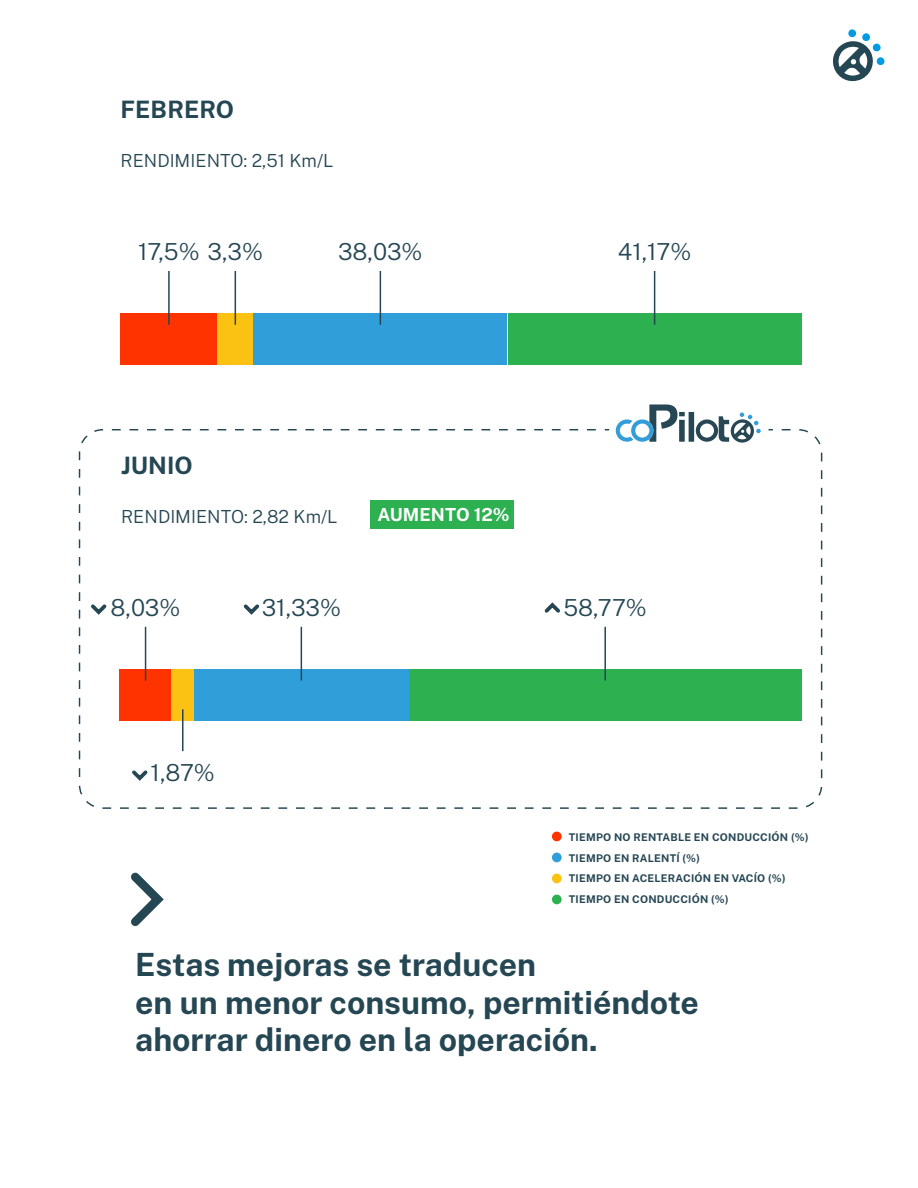
<style>
.page{position:relative;width:918px;height:1188px;background:#fff}
.page>*{position:absolute;margin:0;border:0;box-sizing:border-box;transform-origin:0 0}
.t1{font:700 31.95px/37.8px "Public Sans";color:#254653}
.t2{font:700 24px "Public Sans";color:#254653}
.t3{font:300 23.4px "Public Sans";color:#254653}
.t4{font:300 18px "Public Sans";color:#254653}
.t5{font:700 18px "Public Sans";color:#fff}
.t6{font:700 10.65px/20.5px "Public Sans";letter-spacing:.02em;color:#254653}
</style>
<div class="page">
<svg style="left:91px;top:604px;width:16px;height:11px"></svg>
<svg style="left:243px;top:604px;width:17px;height:11px"></svg>
<svg style="left:132px;top:770px;width:16px;height:11px"></svg>
<svg style="left:544px;top:602px;width:16px;height:11px"></svg>
<div style="left:121px;top:314px;width:96px;height:51px;background:#f30"></div>
<div style="left:217px;top:314px;width:36px;height:51px;background:#fbc213"></div>
<div style="left:253px;top:314px;width:254px;height:51px;background:#309ed8"></div>
<div style="left:508px;top:314px;width:294px;height:51px;background:#2cb050"></div>
<hr style="left:168px;top:271px;width:2px;height:54px;background:#254653">
<hr style="left:235px;top:271px;width:1px;height:54px;background:#254653">
<hr style="left:380px;top:271px;width:1px;height:54px;background:#254653">
<hr style="left:654px;top:271px;width:1px;height:54px;background:#254653">
<div style="left:119px;top:669px;width:53px;height:52px;background:#f30"></div>
<div style="left:172px;top:669px;width:22px;height:52px;background:#fbc213"></div>
<div style="left:194px;top:669px;width:215px;height:52px;background:#309ed8"></div>
<div style="left:409px;top:669px;width:393px;height:52px;background:#2cb050"></div>
<hr style="left:145px;top:627px;width:1px;height:54px;background:#254653">
<hr style="left:182px;top:709px;width:2px;height:42px;background:#254653">
<hr style="left:301px;top:627px;width:1px;height:54px;background:#254653">
<hr style="left:604px;top:627px;width:2px;height:54px;background:#254653">
<div style="left:370px;top:500px;width:144px;height:29px;background:#2cb050"></div>
<div style="left:552px;top:832px;width:10px;height:9px;background:#f30;border-radius:50%"></div>
<div style="left:552px;top:853px;width:10px;height:9px;background:#309ed8;border-radius:50%"></div>
<div style="left:552px;top:874px;width:10px;height:9px;background:#fbc213;border-radius:50%"></div>
<div style="left:552px;top:895px;width:10px;height:9px;background:#2cb050;border-radius:50%"></div>
<svg style="left:833px;top:29px;width:52px;height:52px"></svg>
<svg style="left:131px;top:872px;width:33px;height:55px"></svg>
<svg style="left:616px;top:404px;width:145px;height:39px"></svg>
<h2 class="t2" style="left:121px;top:91px;width:115px">FEBRERO</h2>
<h3 class="t4" style="left:121px;top:147px;width:214px">RENDIMIENTO: 2,51 Km/L</h3>
<h3 class="t3" style="left:138px;top:234px;width:126px">17,5% 3,3%</h3>
<h3 class="t3" style="left:338px;top:234px;width:86px">38,03%</h3>
<h3 class="t3" style="left:618px;top:234px;width:75px">41,17%</h3>
<h2 class="t2" style="left:121px;top:447px;width:73px">JUNIO</h2>
<h3 class="t4" style="left:121px;top:503px;width:218px">RENDIMIENTO: 2,82 Km/L</h3>
<h3 class="t5" style="left:378px;top:501px;width:134px">AUMENTO 12%</h3>
<h3 class="t3" style="left:111px;top:590px;width:71px">8,03%</h3>
<h3 class="t3" style="left:262px;top:590px;width:81px">31,33%</h3>
<h3 class="t3" style="left:564px;top:590px;width:85px">58,77%</h3>
<h3 class="t3" style="left:151px;top:756px;width:66px">1,87%</h3>
<p class="t6" style="left:569px;top:826px;width:241px">TIEMPO NO RENTABLE EN CONDUCCIÓN (%)<br>TIEMPO EN RALENTÍ (%)<br>TIEMPO EN ACELERACIÓN EN VACÍO (%)<br>TIEMPO EN CONDUCCIÓN (%)</p>
<h1 class="t1" style="left:135px;top:943px;width:565px">Estas mejoras se traducen<br>en un menor consumo, permitiéndote ahorrar dinero en la operación.</h1>
</div>
